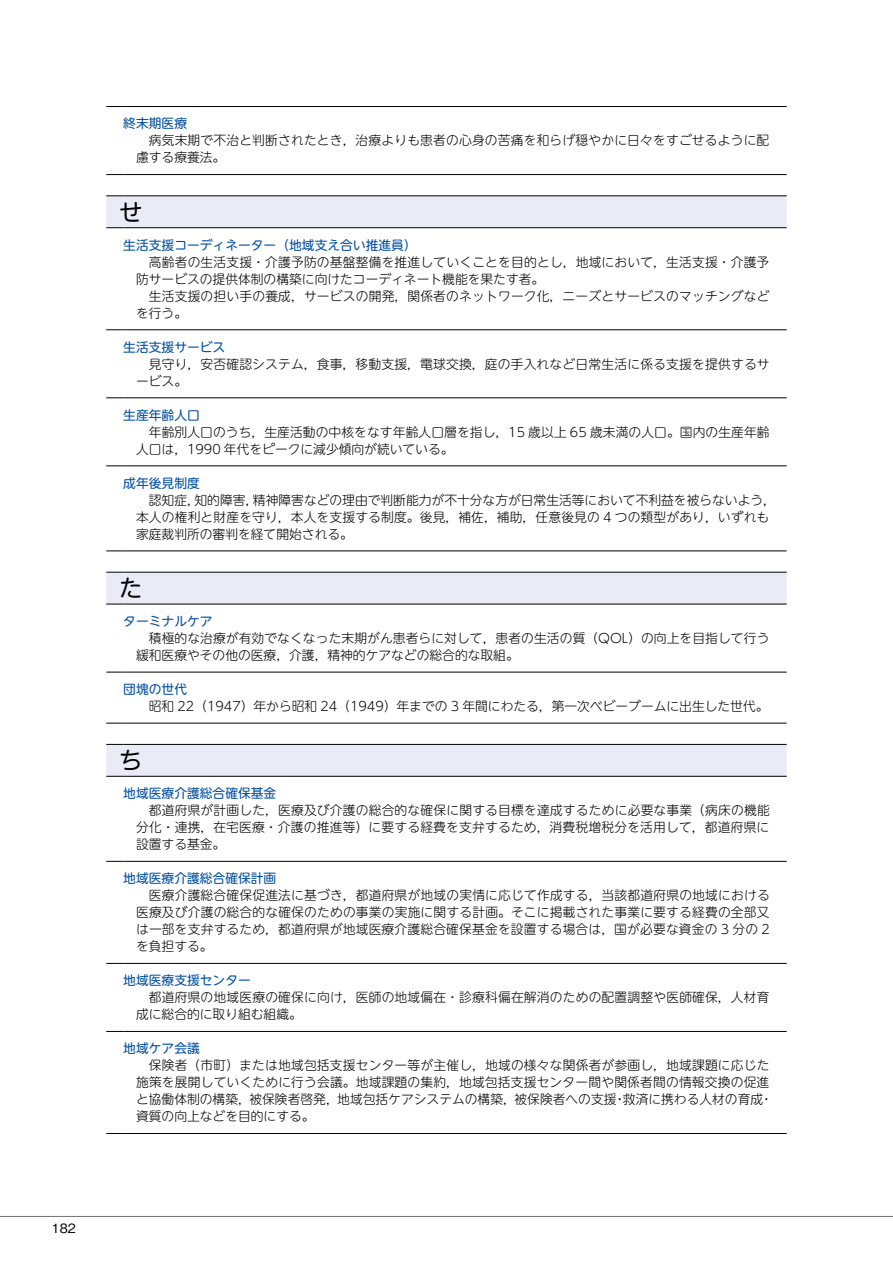
<style>
.page{position:relative;width:893px;height:1263px;background:#fff}
.page>*{position:absolute;margin:0;border:0;box-sizing:border-box;transform-origin:0 0}
.t1{font:23.4px "UD Shin M Go Pr 6 N";color:#000}
.t2{font:300 12.75px/17px "UD Shin M Go Pr 6 N";letter-spacing:.01em;color:#000}
.t3{font:12.75px "UD Shin M Go Pr 6 N";color:#004ea2}
.t4{font:500 12.75px "Gothic BBB Pro";color:#000}
</style>
<div class="page">
<hr style="left:0;top:1216px;width:893px;height:1px;background:#727171">
<svg style="left:106px;top:197px;width:681px;height:579px"></svg>
<svg style="left:106px;top:106px;width:17px;height:1px"></svg>
<hr style="left:123px;top:106px;width:664px;height:1px;background:#000">
<svg style="left:106px;top:174px;width:17px;height:1px"></svg>
<hr style="left:123px;top:174px;width:664px;height:1px;background:#000">
<svg style="left:106px;top:196px;width:17px;height:1px"></svg>
<hr style="left:123px;top:196px;width:664px;height:1px;background:#000">
<svg style="left:106px;top:227px;width:17px;height:1px"></svg>
<hr style="left:123px;top:227px;width:664px;height:1px;background:#000">
<svg style="left:106px;top:329px;width:17px;height:1px"></svg>
<hr style="left:123px;top:329px;width:664px;height:1px;background:#000">
<svg style="left:106px;top:398px;width:17px;height:1px"></svg>
<hr style="left:123px;top:398px;width:664px;height:1px;background:#000">
<svg style="left:106px;top:466px;width:17px;height:1px"></svg>
<hr style="left:123px;top:466px;width:664px;height:1px;background:#000">
<svg style="left:106px;top:551px;width:17px;height:1px"></svg>
<hr style="left:123px;top:551px;width:664px;height:1px;background:#000">
<svg style="left:106px;top:572px;width:17px;height:1px"></svg>
<hr style="left:123px;top:572px;width:664px;height:1px;background:#000">
<svg style="left:106px;top:604px;width:17px;height:1px"></svg>
<hr style="left:123px;top:604px;width:664px;height:1px;background:#000">
<svg style="left:106px;top:672px;width:17px;height:1px"></svg>
<hr style="left:123px;top:672px;width:664px;height:1px;background:#000">
<svg style="left:106px;top:723px;width:17px;height:1px"></svg>
<hr style="left:123px;top:723px;width:664px;height:1px;background:#000">
<svg style="left:106px;top:744px;width:17px;height:1px"></svg>
<hr style="left:123px;top:744px;width:664px;height:1px;background:#000">
<svg style="left:106px;top:776px;width:17px;height:1px"></svg>
<hr style="left:123px;top:776px;width:664px;height:1px;background:#000">
<svg style="left:106px;top:861px;width:17px;height:1px"></svg>
<hr style="left:123px;top:861px;width:664px;height:1px;background:#000">
<svg style="left:106px;top:963px;width:17px;height:1px"></svg>
<hr style="left:123px;top:963px;width:664px;height:1px;background:#000">
<svg style="left:106px;top:1031px;width:17px;height:1px"></svg>
<hr style="left:123px;top:1031px;width:664px;height:1px;background:#000">
<svg style="left:106px;top:1133px;width:17px;height:1px"></svg>
<hr style="left:123px;top:1133px;width:664px;height:1px;background:#000">
<p class="t4" style="left:52px;top:1218px;width:26px">182</p>
<p class="t3" style="left:123px;top:113px;width:65px">終末期医療</p>
<p class="t2" style="left:136px;top:131px;width:635px;text-indent:13px">病気末期で不治と判断されたとき，治療よりも患者の心身の苦痛を和らげ穏やかに日々をすごせるように配慮する療養法。</p>
<h1 class="t1" style="left:119px;top:192px;width:25px">せ</h1>
<p class="t3" style="left:123px;top:234px;width:295px">生活支援コーディネーター（地域支え合い推進員）</p>
<p class="t2" style="left:136px;top:253px;width:635px;text-indent:13px">高齢者の生活支援・介護予防の基盤整備を推進していくことを目的とし，地域において，生活支援・介護予防サービスの提供体制の構築に向けたコーディネート機能を果たす者。</p>
<p class="t2" style="left:136px;top:287px;width:635px;text-indent:13px">生活支援の担い手の養成，サービスの開発，関係者のネットワーク化，ニーズとサービスのマッチングなどを行う。</p>
<p class="t3" style="left:123px;top:336px;width:104px">生活支援サービス</p>
<p class="t2" style="left:136px;top:355px;width:635px;text-indent:13px">見守り，安否確認システム，食事，移動支援，電球交換，庭の手入れなど日常生活に係る支援を提供するサービス。</p>
<p class="t3" style="left:123px;top:404px;width:78px">生産年齢人口</p>
<p class="t2" style="left:136px;top:423px;width:635px;text-indent:13px">年齢別人口のうち，生産活動の中核をなす年齢人口層を指し，15 歳以上 65 歳未満の人口。国内の生産年齢人口は，1990 年代をピークに減少傾向が続いている。</p>
<p class="t3" style="left:123px;top:472px;width:78px">成年後見制度</p>
<p class="t2" style="left:136px;top:491px;width:641px;text-indent:13px">認知症，知的障害，精神障害などの理由で判断能力が不十分な方が日常生活等において不利益を被らないよう，本人の権利と財産を守り，本人を支援する制度。後見，補佐，補助，任意後見の 4 つの類型があり，いずれも家庭裁判所の審判を経て開始される。</p>
<h1 class="t1" style="left:119px;top:569px;width:25px">た</h1>
<p class="t3" style="left:123px;top:610px;width:91px">ターミナルケア</p>
<p class="t2" style="left:136px;top:629px;width:635px;text-indent:13px">積極的な治療が有効でなくなった末期がん患者らに対して，患者の生活の質（QOL）の向上を目指して行う緩和医療やその他の医療，介護，精神的ケアなどの総合的な取組。</p>
<p class="t3" style="left:123px;top:678px;width:65px">団塊の世代</p>
<p class="t2" style="left:149px;top:697px;width:621px">昭和 22（1947）年から昭和 24（1949）年までの 3 年間にわたる，第一次ベビーブームに出生した世代。</p>
<h1 class="t1" style="left:119px;top:741px;width:25px">ち</h1>
<p class="t3" style="left:123px;top:783px;width:155px">地域医療介護総合確保基金</p>
<p class="t2" style="left:136px;top:801px;width:635px;text-align:justify;text-indent:13px">都道府県が計画した，医療及び介護の総合的な確保に関する目標を達成するために必要な事業（病床の機能分化・連携，在宅医療・介護の推進等）に要する経費を支弁するため，消費税増税分を活用して，都道府県に設置する基金。</p>
<p class="t3" style="left:123px;top:868px;width:155px">地域医療介護総合確保計画</p>
<p class="t2" style="left:136px;top:886px;width:635px;text-align:justify;text-indent:13px">医療介護総合確保促進法に基づき，都道府県が地域の実情に応じて作成する，当該都道府県の地域における医療及び介護の総合的な確保のための事業の実施に関する計画。そこに掲載された事業に要する経費の全部又は一部を支弁するため，都道府県が地域医療介護総合確保基金を設置する場合は，国が必要な資金の 3 分の 2を負担する。</p>
<p class="t3" style="left:123px;top:970px;width:129px">地域医療支援センター</p>
<p class="t2" style="left:136px;top:988px;width:635px;text-indent:13px">都道府県の地域医療の確保に向け，医師の地域偏在・診療科偏在解消のための配置調整や医師確保，人材育成に総合的に取り組む組織。</p>
<p class="t3" style="left:123px;top:1038px;width:78px">地域ケア会議</p>
<p class="t2" style="left:136px;top:1056px;width:638px;text-indent:13px">保険者（市町）または地域包括支援センター等が主催し，地域の様々な関係者が参画し，地域課題に応じた施策を展開していくために行う会議。地域課題の集約，地域包括支援センター間や関係者間の情報交換の促進と協働体制の構築，被保険者啓発，地域包括ケアシステムの構築，被保険者への支援・救済に携わる人材の育成・資質の向上などを目的にする。</p>
</div>
